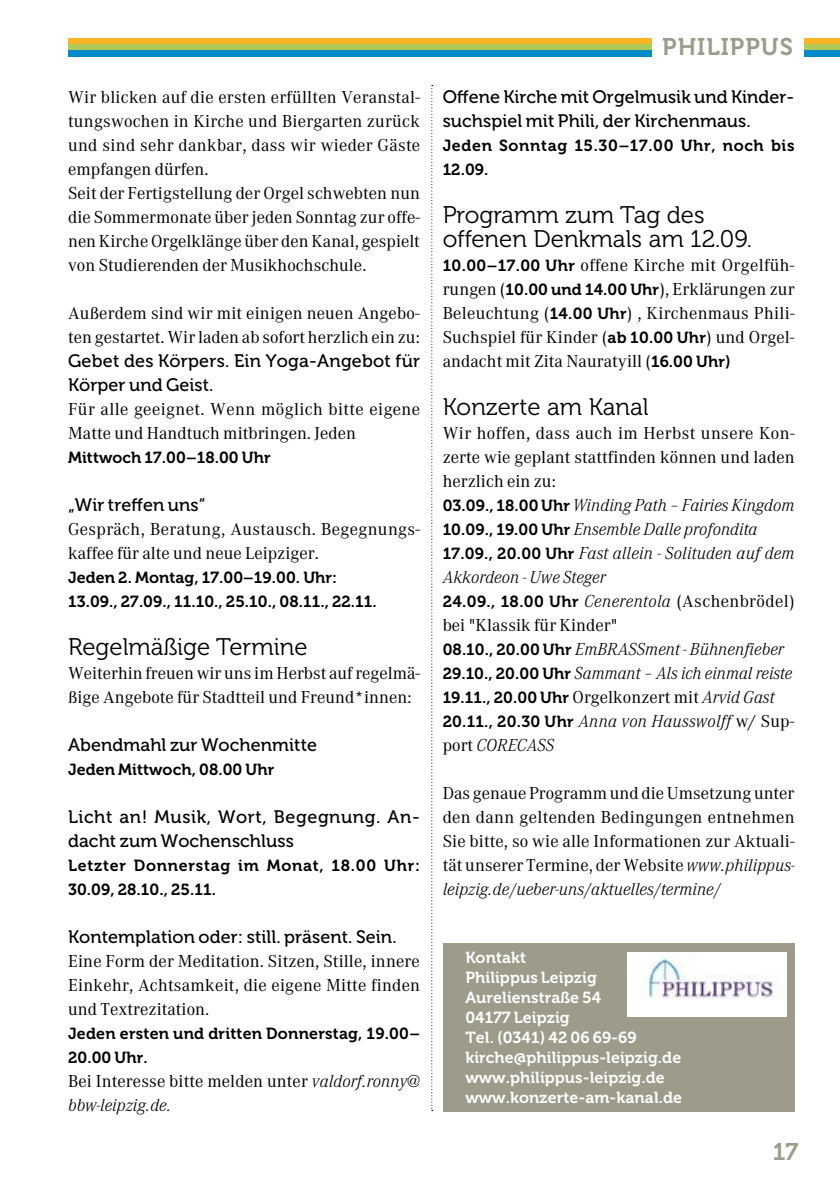
<style>
.page{position:relative;width:840px;height:1191px;background:#fff}
.page>*{position:absolute;margin:0;border:0;box-sizing:border-box;transform-origin:0 0}
.t1{font:24px/24px "Museo 300";color:#000}
.t2{font:24px "Museo 700";letter-spacing:.04em;color:#9d9b8a}
.t3{font:18px/24px "Corporate A";letter-spacing:.005em;color:#000}
.t4{font:italic 300 18px/24px "Corporate A";letter-spacing:.005em;color:#000}
.t5{font:18px/24px "Museo 500";letter-spacing:.005em;color:#000}
.t6{font:18px/24px "Corporate A";letter-spacing:.025em;color:#000}
.t7{font:18px/24px "Museo 500";letter-spacing:.035em;color:#000}
.t8{font:16px/24px "Museo 700";letter-spacing:.015em;color:#000}
.t9{font:16px/20px "Museo 700";letter-spacing:.005em;color:#fff}
.t10{font:16px/24px "Museo 700";letter-spacing:.045em;color:#000}
.t11{font:16px/24px "Museo 700";letter-spacing:.04em;color:#000}
.s1{font-weight:400;font-style:normal}
.s2{font-family:"Museo 700";font-size:16px}
.s3{font-family:"Museo 700";font-weight:400;font-style:normal;font-size:16px}
.s4{font-family:"Corporate A";font-weight:300;font-style:italic;font-size:18px}
.s5{font-family:"Corporate A";font-size:18px}
.s6{font-weight:300;font-style:italic}
</style>
<div class="page">
<div style="left:68px;top:38px;width:583px;height:6px;background:#f8b322"></div>
<div style="left:68px;top:44px;width:583px;height:6px;background:#adca57"></div>
<div style="left:68px;top:50px;width:583px;height:6px;background:#008ac9"></div>
<div style="left:804px;top:38px;width:35px;height:6px;background:#f8b322"></div>
<div style="left:804px;top:44px;width:35px;height:6px;background:#adca57"></div>
<div style="left:804px;top:50px;width:35px;height:6px;background:#008ac9"></div>
<div style="left:442px;top:943px;width:352px;height:168px;background:#9d9b8a"></div>
<img style="left:627px;top:952px;width:159px;height:64px">
<svg style="left:431px;top:85px;width:1px;height:1026px"></svg>
<p class="t3" style="left:68px;top:85px;width:353px">Wir blicken auf die ersten erfüllten Veranstal&shy;tungswochen in Kirche und Biergarten zurück und sind sehr dankbar, dass wir wieder Gäste empfangen dürfen.<br>Seit der Fertigstellung der Orgel schwebten nun die Sommermonate über jeden Sonntag zur offe&shy;nen Kirche Orgelklänge über den Kanal, gespielt von Studierenden der Musikhochschule.</p>
<p class="t3" style="left:68px;top:301px;width:353px">Außerdem sind wir mit einigen neuen Angebo&shy;ten gestartet. Wir laden ab sofort herzlich ein zu:</p>
<p class="t5" style="left:68px;top:349px;width:353px">Gebet des Körpers. Ein Yoga-Angebot für<br>Körper und Geist.</p>
<p class="t6" style="left:68px;top:397px;width:353px">Für alle geeignet. Wenn möglich bitte eigene<br>Matte und Handtuch mitbringen. Jeden</p>
<p class="t8" style="left:68px;top:446px;width:204px">Mittwoch 17.00–18.00 Uhr</p>
<p class="t5" style="left:68px;top:493px;width:139px">„Wir treffen uns“</p>
<p class="t3" style="left:68px;top:517px;width:353px">Gespräch, Beratung, Austausch. Begegnungs&shy;kaffee für alte und neue Leipziger.</p>
<p class="t8" style="left:68px;top:566px;width:310px">Jeden 2. Montag, 17.00–19.00. Uhr:<br>13.09., 27.09., 11.10., 25.10., 08.11., 22.11.</p>
<h1 class="t1" style="left:68px;top:635px;width:241px">Regelmäßige Termine</h1>
<p class="t3" style="left:68px;top:661px;width:353px">Weiterhin freuen wir uns im Herbst auf regelmä&shy;ßige Angebote für Stadtteil und Freund*innen:</p>
<p class="t5" style="left:68px;top:733px;width:250px">Abendmahl zur Wochenmitte</p>
<p class="t8" style="left:68px;top:758px;width:208px">Jeden Mittwoch, 08.00 Uhr</p>
<p class="t7" style="left:68px;top:805px;width:353px">Licht an! Musik, Wort, Begegnung. An&shy;dacht zum Wochenschluss</p>
<p class="t10" style="left:68px;top:854px;width:353px">Letzter Donnerstag im Monat, 18.00 Uhr:<br>30.09, 28.10., 25.11.</p>
<p class="t5" style="left:68px;top:925px;width:330px">Kontemplation oder: still. präsent. Sein.</p>
<p class="t3" style="left:68px;top:949px;width:353px;text-align:justify">Eine Form der Meditation. Sitzen, Stille, innere Einkehr, Achtsamkeit, die eigene Mitte finden und Textrezitation.</p>
<p class="t8" style="left:68px;top:1022px;width:353px">Jeden ersten und dritten Donnerstag, 19.00–<br>20.00 Uhr.</p>
<p class="t4" style="left:68px;top:1068px;width:353px"><span class="s1">Bei Interesse bitte melden unter</span> valdorf.ronny@ bbw-leipzig.de.</p>
<h1 class="t2" style="left:661px;top:34px;width:132px">PHILIPPUS</h1>
<p class="t5" style="left:442px;top:85px;width:353px">Offene Kirche mit Orgelmusik und Kinder&shy;suchspiel mit Phili, der Kirchenmaus.</p>
<p class="t11" style="left:442px;top:134px;width:353px">Jeden Sonntag 15.30–17.00 Uhr, noch bis<br>12.09.</p>
<h1 class="t1" style="left:442px;top:203px;width:311px">Programm zum Tag des offenen Denkmals am 12.09.</h1>
<p class="t3" style="left:442px;top:253px;width:353px;text-align:justify"><span class="s2">10.00–17.00 Uhr</span> offene Kirche mit Orgelfüh&shy;rungen (<span class="s2">10.00 und 14.00 Uhr</span>), Erklärungen zur Beleuchtung (<span class="s2">14.00 Uhr</span>) , Kirchenmaus Phili-Suchspiel für Kinder (<span class="s2">ab 10.00 Uhr</span>) und Orgel&shy;andacht mit Zita Nauratyill (<span class="s2">16.00 Uhr)</span></p>
<h1 class="t1" style="left:442px;top:395px;width:207px">Konzerte am Kanal</h1>
<p class="t4" style="left:442px;top:420px;width:353px"><span class="s1">Wir hoffen, dass auch im Herbst unsere Kon&shy;zerte wie geplant stattfinden können und laden herzlich ein zu:<br></span><span class="s3">03.09., 18.00 Uhr</span> Winding Path – Fairies Kingdom <span class="s3">10.09., 19.00 Uhr</span> Ensemble Dalle profondita <span class="s3">17.09., 20.00 Uhr</span> Fast allein - Solituden auf dem Akkordeon - Uwe Steger</p>
<p class="t8" style="left:442px;top:590px;width:353px">24.09., 18.00 Uhr <span class="s4">Cenerentola</span> <span class="s5">(Aschenbrödel)</span></p>
<p class="t4" style="left:442px;top:612px;width:351px"><span class="s1">bei "Klassik für Kinder"<br></span><span class="s3">08.10., 20.00 Uhr</span> EmBRASSment - Bühnenfieber<br><span class="s3">29.10., 20.00 Uhr</span> Sammant – Als ich einmal reiste</p>
<p class="t8" style="left:442px;top:686px;width:333px">19.11., 20.00 Uhr <span class="s5">Orgelkonzert mit</span> <span class="s4">Arvid Gast</span></p>
<p class="t4" style="left:442px;top:708px;width:353px"><span class="s3">20.11., 20.30 Uhr</span> Anna von Hausswolff <span class="s1">w/ Sup&shy;port</span> CORECASS</p>
<p class="t3" style="left:442px;top:781px;width:353px;text-align:justify">Das genaue Programm und die Umsetzung unter den dann geltenden Bedingungen entnehmen Sie bitte, so wie alle Informationen zur Aktuali&shy;tät unserer Termine, der Website <span class="s6">www.philippus&shy;leipzig.de/ueber-uns/aktuelles/termine/</span></p>
<p class="t9" style="left:465px;top:947px;width:218px">Kontakt<br>Philippus Leipzig<br>Aurelienstraße 54<br>04177 Leipzig<br>Tel. (0341) 42 06 69-69 kirche@philippus-leipzig.de www.philippus-leipzig.de www.konzerte-am-kanal.de</p>
<h1 class="t2" style="left:772px;top:1138px;width:27px">17</h1>
</div>
